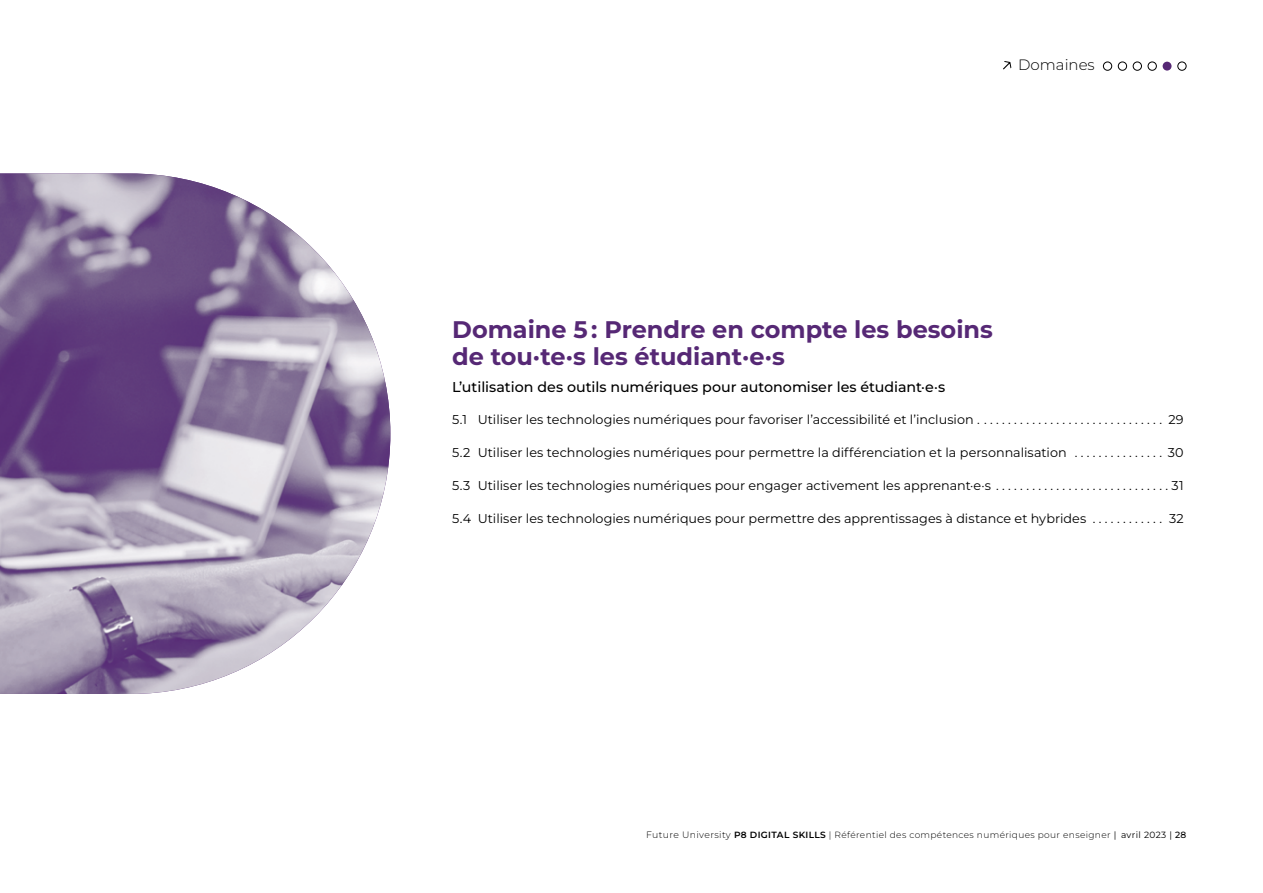
<style>
.page{position:relative;width:1263px;height:893px;background:#fff}
.page>*{position:absolute;margin:0;border:0;box-sizing:border-box;transform-origin:0 0}
.t1{font:700 24px/27px "Montserrat";color:#562875}
.t2{font:300 15px "Montserrat";color:#000}
.t3{font:500 14.25px "Montserrat";color:#000}
.t4{font:12.75px "Montserrat";color:#000}
.t5{font:300 9px "Montserrat";letter-spacing:.04em;color:#000}
.s1{font-size:9.3px}
.s2{font-weight:600}
.s3{font-weight:400}
.s4{font-weight:500}
</style>
<div class="page">
<img style="left:0;top:173px;width:390px;height:521px">
<svg style="left:1003px;top:61px;width:8px;height:9px"></svg>
<div style="left:1103px;top:62px;width:9px;height:9px;border:1px solid #000;border-radius:50%"></div>
<div style="left:1133px;top:62px;width:9px;height:9px;border:1px solid #000;border-radius:50%"></div>
<div style="left:1148px;top:62px;width:9px;height:9px;border:1px solid #000;border-radius:50%"></div>
<div style="left:1162px;top:62px;width:9px;height:9px;background:#562875;border-radius:50%"></div>
<div style="left:1177px;top:62px;width:9px;height:9px;border:1px solid #000;border-radius:50%"></div>
<div style="left:1118px;top:62px;width:9px;height:9px;border:1px solid #000;border-radius:50%"></div>
<p class="t2" style="left:1018px;top:55px;width:78px">Domaines</p>
<h1 class="t1" style="left:452px;top:315px;width:542px">Domaine 5 : Prendre en compte les besoins de tou·te·s les étudiant·e·s</h1>
<p class="t3" style="left:452px;top:377px;width:494px">L’utilisation des outils numériques pour autonomiser les étudiant·e·s</p>
<p class="t4" style="left:452px;top:411px;width:733px">5.1 Utiliser les technologies numériques pour favoriser l’accessibilité et l’inclusion . . . . . . . . . . . . . . . . . . . . . . . . . . . . . . 29</p>
<p class="t4" style="left:452px;top:444px;width:733px">5.2 Utiliser les technologies numériques pour permettre la différenciation et la personnalisation . . . . . . . . . . . . . . 30</p>
<p class="t4" style="left:452px;top:477px;width:733px">5.3 Utiliser les technologies numériques pour engager activement les apprenant·e·s . . . . . . . . . . . . . . . . . . . . . . . . . . . . 31</p>
<p class="t4" style="left:452px;top:510px;width:733px">5.4 Utiliser les technologies numériques pour permettre des apprentissages à distance et hybrides . . . . . . . . . . . . 32</p>
<p class="t5" style="left:646px;top:828px;width:542px"><span class="s1">Future University</span> <span class="s2">P8 DIGITAL SKILLS</span> | Référentiel des compétences numériques pour enseigner <span class="s3">| avril 2023 |</span> <span class="s4">28</span></p>
</div>
